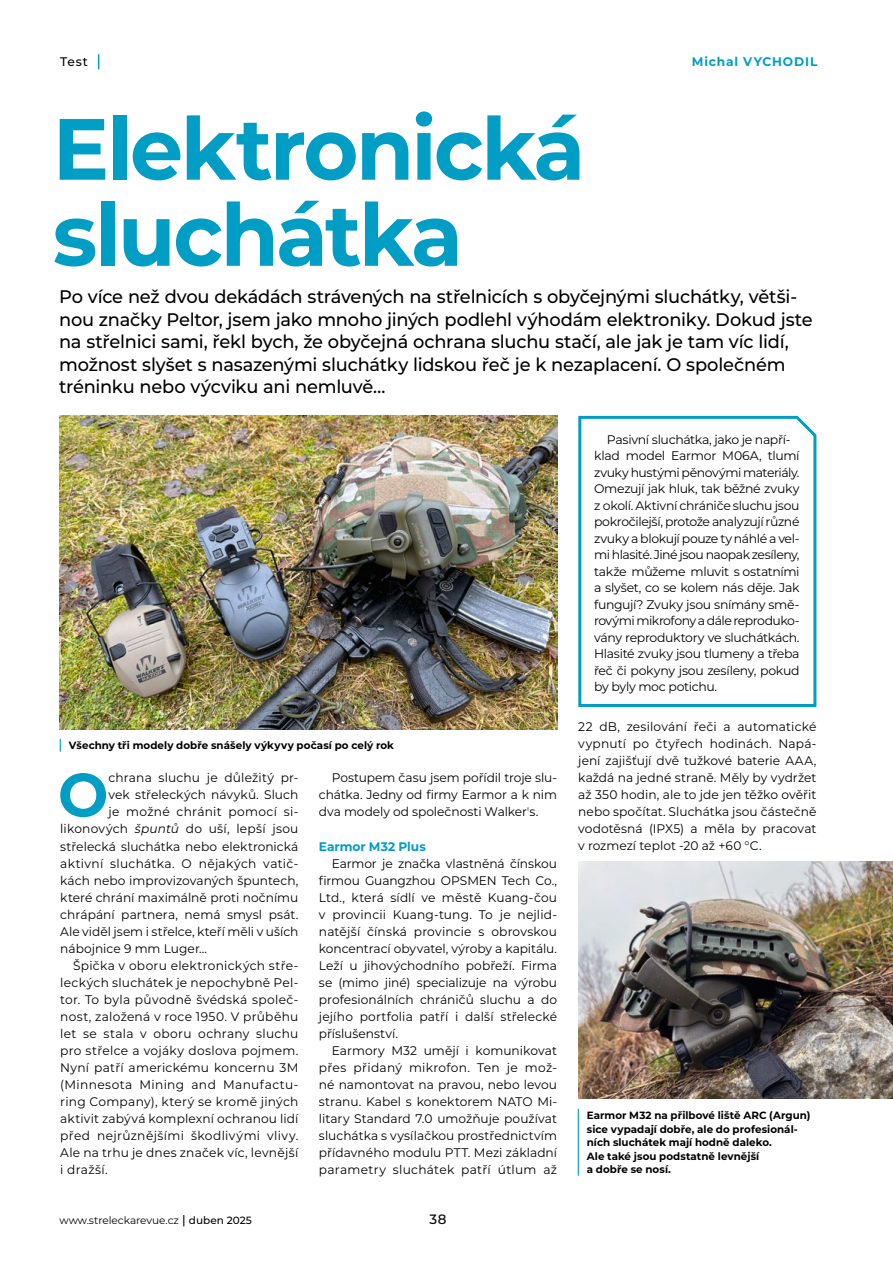
<style>
.page{position:relative;width:893px;height:1263px;background:#fff}
.page>*{position:absolute;margin:0;border:0;box-sizing:border-box;transform-origin:0 0}
.t1{font:700 86.7px/86.1px "Montserrat";letter-spacing:-.03em;color:#009dc5}
.t2{font:700 61.05px "Montserrat";color:#009dc5}
.t3{font:500 18.15px/22.5px "Montserrat";letter-spacing:-.01em;color:#000}
.t4{font:500 13.5px "Montserrat";color:#000}
.t5{font:12.45px/17px "Montserrat";letter-spacing:.005em;color:#000;text-align:justify}
.t6{font:12.45px/16.5px "Montserrat";letter-spacing:-.03em;color:#000}
.t7{font:12.45px "Montserrat";letter-spacing:.025em;color:#000}
.t8{font:12.45px "Montserrat";letter-spacing:.03em;color:#000}
.t9{font:700 12.45px "Montserrat";letter-spacing:.07em;color:#009dc5}
.t10{font:700 12.45px "Montserrat";color:#009dc5}
.t11{font:500 12.45px "Montserrat";color:#000}
.t12{font:700 10.5px/13.5px "Montserrat";letter-spacing:.005em;color:#000}
.t13{font:10.5px "Montserrat";letter-spacing:-.005em;color:#000}
.s1{font-style:italic}
.s2{font-weight:500;font-size:12px}
.s3{font-weight:500}
</style>
<div class="page">
<svg style="left:98px;top:54px;width:1px;height:15px"></svg>
<svg style="left:578px;top:415px;width:239px;height:292px"></svg>
<img style="left:60px;top:416px;width:497px;height:314px">
<svg style="left:60px;top:739px;width:1px;height:13px"></svg>
<img style="left:578px;top:861px;width:315px;height:237px">
<hr style="left:578px;top:1109px;width:1px;height:67px;background:#009dc5">
<p class="t11" style="left:60px;top:53px;width:29px">Test</p>
<h1 class="t1" style="left:53px;top:102px;width:534px">Elektronická sluchátka</h1>
<p class="t9" style="left:692px;top:53px;width:127px">Michal VYCHODIL</p>
<p class="t3" style="left:59px;top:285px;width:755px">Po více než dvou dekádách strávených na střelnicích s obyčejnými sluchátky, větši&shy;nou značky Peltor, jsem jako mnoho jiných podlehl výhodám elektroniky. Dokud jste na střelnici sami, řekl bych, že obyčejná ochrana sluchu stačí, ale jak je tam víc lidí, možnost slyšet s nasazenými sluchátky lidskou řeč je k nezaplacení. O společném tréninku nebo výcviku ani nemluvě…</p>
<p class="t12" style="left:69px;top:738px;width:327px">Všechny tři modely dobře snášely výkyvy počasí po celý rok</p>
<h2 class="t2" style="left:58px;top:751px;width:52px">O</h2>
<p class="t5" style="left:108px;top:769px;width:191px">chrana sluchu je důležitý pr-</p>
<p class="t5" style="left:108px;top:786px;width:191px">vek střeleckých návyků. Sluch</p>
<p class="t7" style="left:108px;top:803px;width:191px">je možné chránit pomocí si-</p>
<p class="t5" style="left:60px;top:820px;width:240px">likonových <span class="s1">špuntů</span> do uší, lepší jsou</p>
<p class="t5" style="left:60px;top:837px;width:240px">střelecká sluchátka nebo elektronická</p>
<p class="t5" style="left:60px;top:854px;width:240px">aktivní sluchátka. O nějakých vatič-</p>
<p class="t5" style="left:60px;top:871px;width:240px">kách nebo improvizovaných špuntech,</p>
<p class="t5" style="left:60px;top:888px;width:240px">které chrání maximálně proti nočnímu</p>
<p class="t5" style="left:60px;top:905px;width:240px">chrápání partnera, nemá smysl psát.</p>
<p class="t5" style="left:60px;top:922px;width:240px">Ale viděl jsem i střelce, kteří měli v uších</p>
<p class="t5" style="left:60px;top:939px;width:148px">nábojnice 9 mm Luger…</p>
<p class="t7" style="left:73px;top:956px;width:227px">Špička v oboru elektronických stře-</p>
<p class="t5" style="left:60px;top:973px;width:240px">leckých sluchátek je nepochybně Pel-</p>
<p class="t8" style="left:60px;top:990px;width:240px">tor. To byla původně švédská společ-</p>
<p class="t7" style="left:60px;top:1007px;width:240px">nost, založená v roce 1950. V průběhu</p>
<p class="t7" style="left:60px;top:1025px;width:240px">let se stala v oboru ochrany sluchu</p>
<p class="t7" style="left:60px;top:1042px;width:240px">pro střelce a vojáky doslova pojmem.</p>
<p class="t5" style="left:60px;top:1058px;width:240px">Nyní patří americkému koncernu 3M</p>
<p class="t8" style="left:60px;top:1076px;width:240px">(Minnesota Mining and Manufactu-</p>
<p class="t5" style="left:60px;top:1092px;width:240px">ring Company), který se kromě jiných</p>
<p class="t5" style="left:60px;top:1109px;width:240px">aktivit zabývá komplexní ochranou lidí</p>
<p class="t8" style="left:60px;top:1127px;width:240px">před nejrůznějšími škodlivými vlivy.</p>
<p class="t5" style="left:60px;top:1143px;width:240px">Ale na trhu je dnes značek víc, levnější</p>
<p class="t5" style="left:60px;top:1160px;width:49px">i dražší.</p>
<p class="t13" style="left:60px;top:1213px;width:194px">www.streleckarevue.cz <span class="s2">|</span> <span class="s3">duben 2025</span></p>
<p class="t5" style="left:319px;top:769px;width:240px;text-indent:13px">Postupem času jsem pořídil troje slu&shy;chátka. Jedny od firmy Earmor a k nim dva modely od společnosti Walkerʼs.</p>
<p class="t10" style="left:319px;top:837px;width:108px">Earmor M32 Plus</p>
<p class="t5" style="left:319px;top:854px;width:240px;text-indent:13px">Earmor je značka vlastněná čínskou firmou Guangzhou OPSMEN Tech Co., Ltd., která sídlí ve městě Kuang-čou v provincii Kuang-tung. To je nejlid&shy;natější čínská provincie s obrovskou koncentrací obyvatel, výroby a kapitálu.<br>Leží u jihovýchodního pobřeží. Firma se (mimo jiné) specializuje na výrobu profesionálních chráničů sluchu a do jejího portfolia patří i další střelecké příslušenství.</p>
<p class="t5" style="left:319px;top:1041px;width:240px;text-indent:13px">Earmory M32 umějí i komunikovat přes přidaný mikrofon. Ten je mož&shy;né namontovat na pravou, nebo levou stranu. Kabel s konektorem NATO Mi&shy;litary Standard 7.0 umožňuje používat sluchátka s vysílačkou prostřednictvím přídavného modulu PTT. Mezi základní parametry sluchátek patří útlum až</p>
<p class="t4" style="left:429px;top:1210px;width:19px">38</p>
<p class="t6" style="left:594px;top:431px;width:207px;text-indent:13px">Pasivní sluchátka, jako je napří&shy;klad model Earmor M06A, tlumí zvuky hustými pěnovými materiály.<br>Omezují jak hluk, tak běžné zvuky z okolí. Aktivní chrániče sluchu jsou pokročilejší, protože analyzují různé zvuky a blokují pouze ty náhlé a vel&shy;mi hlasité. Jiné jsou naopak zesíleny, takže můžeme mluvit s ostatními a slyšet, co se kolem nás děje. Jak fungují? Zvuky jsou snímány smě&shy;rovými mikrofony a dále reproduko&shy;vány reproduktory ve sluchátkách.<br>Hlasité zvuky jsou tlumeny a třeba řeč či pokyny jsou zesíleny, pokud by byly moc potichu.</p>
<p class="t5" style="left:578px;top:718px;width:240px">22 dB, zesilování řeči a automatické vypnutí po čtyřech hodinách. Napá&shy;jení zajišťují dvě tužkové baterie AAA, každá na jedné straně. Měly by vydržet až 350 hodin, ale to jde jen těžko ověřit nebo spočítat. Sluchátka jsou částečně vodotěsná (IPX5) a měla by pracovat v rozmezí teplot -20 až +60 °C.</p>
<p class="t12" style="left:587px;top:1108px;width:225px">Earmor M32 na přilbové liště ARC (Argun) sice vypadají dobře, ale do profesionál&shy;ních sluchátek mají hodně daleko.<br>Ale také jsou podstatně levnější<br>a dobře se nosí.</p>
</div>
